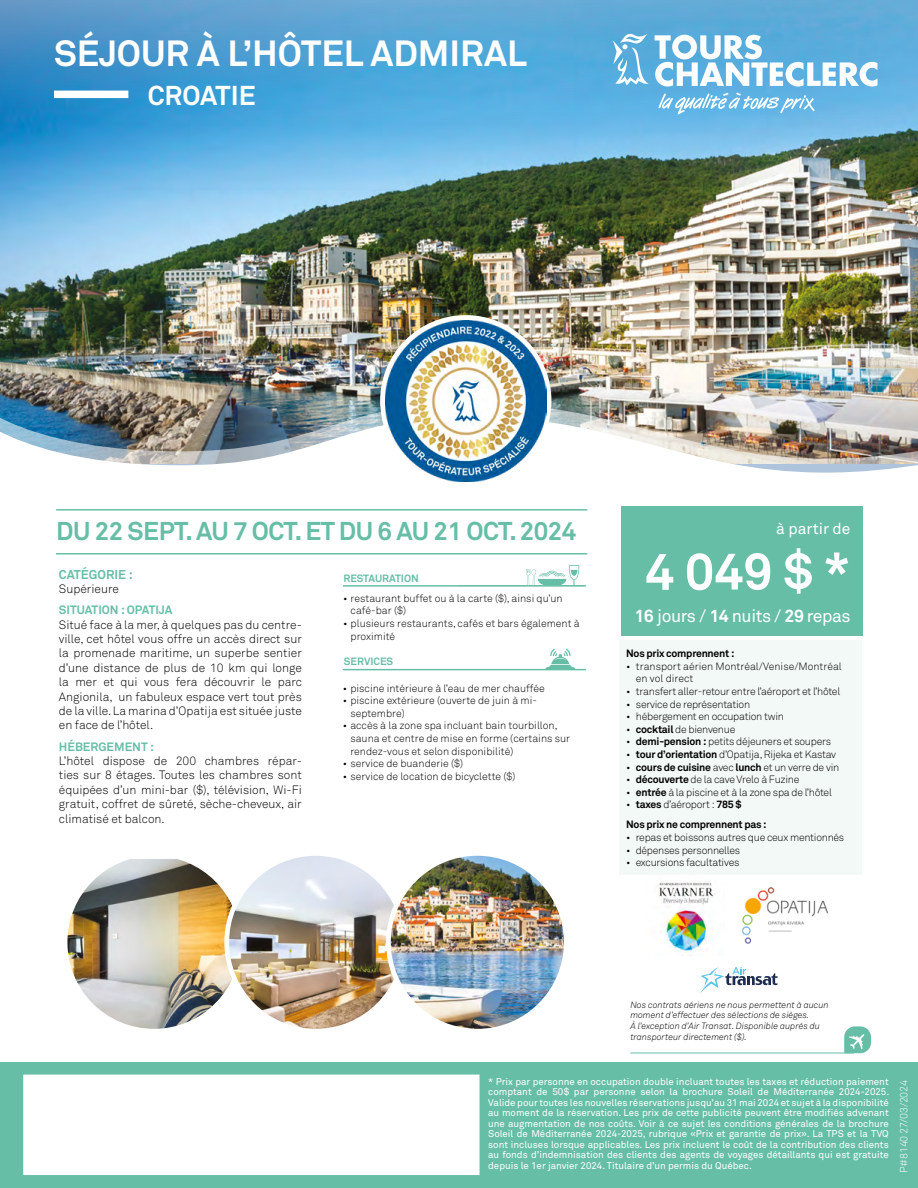
<style>
.page{position:relative;width:918px;height:1188px;background:#fff}
.page>*{position:absolute;margin:0;border:0;box-sizing:border-box;transform-origin:0 0}
.t1{font:700 51.3px "Akkurat Office";color:#fff}
.t2{font:700 36px "Akkurat Office";color:#fff}
.t3{font:700 27px "Akkurat Office";color:#fff}
.t4{font:700 25.5px "Akkurat Office";letter-spacing:-.02em;color:#66bea7}
.t5{font:17.55px "Akkurat Office";letter-spacing:-.025em;color:#fff}
.t6{font:15.6px "Akkurat Office";color:#fff}
.t7{font:700 12.6px "Akkurat Office";color:#66bea7}
.t8{font:12px/14.4px "Akkurat Light Office";color:#000;text-align:justify}
.t9{font:700 12px "Akkurat Office";color:#66bea7}
.t10{font:10.5px/12.6px "Akkurat Light Office";letter-spacing:-.01em;color:#000}
.t11{font:700 10.5px "Akkurat Office";letter-spacing:-.025em;color:#000}
.t12{font:10.5px "Akkurat Light Office";letter-spacing:-.03em;color:#000}
.t13{font:700 10.5px "Akkurat Office";color:#66bea7}
.t14{font:10.5px "Akkurat Light Office";letter-spacing:-.025em;color:#fff}
.t15{font:9.75px/10.5px "Akkurat Office";color:#fff;text-align:justify}
.t16{font:italic 9px/10.8px "Akkurat Light Office";color:#000}
.s1{font-weight:700}
.s2{font-family:"Akkurat Office";font-weight:700}
</style>
<div class="page">
<div style="left:0;top:1063px;width:918px;height:125px;background:#66bea7"></div>
<img style="left:0;top:0;width:918px;height:402px">
<img style="left:0;top:402px;width:918px;height:14px">
<svg style="left:0;top:416px;width:918px;height:255px"></svg>
<svg style="left:613px;top:34px;width:36px;height:51px"></svg>
<svg style="left:658px;top:93px;width:157px;height:21px;background:#87c6eb"></svg>
<svg style="left:655px;top:35px;width:223px;height:52px"></svg>
<div style="left:621px;top:506px;width:241px;height:129px;background:#66bea7"></div>
<img style="left:741px;top:887px;width:88px;height:57px">
<img style="left:657px;top:880px;width:57px;height:76px">
<hr style="left:56px;top:509px;width:531px;height:2px;background:#66bea7">
<hr style="left:56px;top:553px;width:531px;height:2px;background:#66bea7">
<div style="left:54px;top:91px;width:74px;height:7px;background:#fff"></div>
<svg style="left:458px;top:565px;width:127px;height:20px"></svg>
<hr style="left:343px;top:585px;width:243px;height:2px;background:#66bea7">
<svg style="left:544px;top:649px;width:32px;height:20px"></svg>
<hr style="left:343px;top:669px;width:243px;height:1px;background:#66bea7">
<div style="left:619px;top:640px;width:243px;height:235px;background:#f3f9f7"></div>
<svg style="left:844px;top:1026px;width:27px;height:27px"></svg>
<hr style="left:630px;top:1053px;width:224px;height:1px;background:#66bea7">
<svg style="left:700px;top:967px;width:78px;height:26px"></svg>
<img style="left:69px;top:859px;width:163px;height:169px">
<div style="left:63px;top:851px;width:182px;height:183px;border:5px solid #fff;border-radius:50%"></div>
<img style="left:227px;top:853px;width:178px;height:178px;border-radius:89px">
<div style="left:224px;top:851px;width:183px;height:183px;border:5px solid #fff;border-radius:50%"></div>
<img style="left:388px;top:853px;width:178px;height:178px;border-radius:89px">
<div style="left:386px;top:851px;width:183px;height:183px;border:5px solid #fff;border-radius:50%"></div>
<div style="left:380px;top:315px;width:171px;height:171px;background:#fff;border-radius:50%"></div>
<img style="left:386px;top:321px;width:161px;height:161px">
<div style="left:23px;top:1075px;width:457px;height:100px;background:#fff"></div>
<h2 class="t2" style="left:54px;top:31px;width:474px">SÉJOUR À L’HÔTEL ADMIRAL</h2>
<h3 class="t3" style="left:148px;top:79px;width:109px">CROATIE</h3>
<h3 class="t4" style="left:56px;top:516px;width:522px">DU 22 SEPT. AU 7 OCT. ET DU 6 AU 21 OCT. 2024</h3>
<h3 class="t6" style="left:776px;top:520px;width:76px">à partir de</h3>
<p class="t7" style="left:59px;top:566px;width:75px">CATÉGORIE :</p>
<p class="t8" style="left:59px;top:582px;width:62px">Supérieure</p>
<p class="t9" style="left:59px;top:603px;width:115px">SITUATION : OPATIJA</p>
<p class="t8" style="left:59px;top:617px;width:245px">Situé face à la mer, à quelques pas du centre&shy;ville, cet hôtel vous offre un accès direct sur la promenade maritime, un superbe sentier d’une distance de plus de 10 km qui longe la mer et qui vous fera découvrir le parc Angionila, un fabuleux espace vert tout près de la ville. La marina d’Opatija est située juste en face de l’hôtel.</p>
<p class="t9" style="left:59px;top:739px;width:97px">HÉBERGEMENT :</p>
<p class="t8" style="left:59px;top:754px;width:245px">L’hôtel dispose de 200 chambres répar&shy;ties sur 8 étages. Toutes les chambres sont équipées d’un mini-bar ($), télévision, Wi-Fi gratuit, coffret de sûreté, sèche-cheveux, air climatisé et balcon.</p>
<p class="t13" style="left:343px;top:571px;width:77px">RESTAURATION</p>
<p class="t10" style="left:351px;top:592px;width:214px;text-indent:-7px">• restaurant buffet ou à la carte ($), ainsi qu’un café-bar ($)</p>
<p class="t10" style="left:351px;top:617px;width:231px;text-indent:-7px">• plusieurs restaurants, cafés et bars également à proximité</p>
<p class="t13" style="left:344px;top:655px;width:51px">SERVICES</p>
<p class="t10" style="left:343px;top:682px;width:203px">• piscine intérieure à l’eau de mer chauffée</p>
<p class="t10" style="left:350px;top:694px;width:188px;text-indent:-7px">• piscine extérieure (ouverte de juin à mi&shy;septembre)</p>
<p class="t10" style="left:350px;top:720px;width:221px;text-indent:-7px">• accès à la zone spa incluant bain tourbillon, sauna et centre de mise en forme (certains sur rendez-vous et selon disponibilité)</p>
<p class="t10" style="left:343px;top:757px;width:122px">• service de buanderie ($)</p>
<p class="t10" style="left:343px;top:770px;width:174px">• service de location de bicyclette ($)</p>
<h1 class="t1" style="left:645px;top:540px;width:207px">4 049 $ *</h1>
<h3 class="t5" style="left:634px;top:606px;width:218px"><span class="s1">16</span> jours / <span class="s1">14</span> nuits / <span class="s1">29</span> repas</h3>
<p class="t11" style="left:626px;top:647px;width:110px">Nos prix comprennent :</p>
<p class="t10" style="left:636px;top:660px;width:207px;text-indent:-10px">• transport aérien Montréal/Venise/Montréal en vol direct</p>
<p class="t10" style="left:626px;top:685px;width:216px">• transfert aller-retour entre l’aéroport et l’hôtel</p>
<p class="t10" style="left:626px;top:698px;width:126px">• service de représentation</p>
<p class="t10" style="left:626px;top:710px;width:159px">• hébergement en occupation twin</p>
<p class="t10" style="left:626px;top:723px;width:111px">• <span class="s2">cocktail</span> de bienvenue</p>
<p class="t10" style="left:626px;top:736px;width:206px">• <span class="s2">demi-pension :</span> petits déjeuners et soupers</p>
<p class="t10" style="left:626px;top:748px;width:211px">• <span class="s2">tour d’orientation</span> d’Opatija, Rijeka et Kastav</p>
<p class="t12" style="left:626px;top:761px;width:215px">• <span class="s2">cours de cuisine</span> avec <span class="s2">lunch</span> et un verre de vin</p>
<p class="t10" style="left:626px;top:773px;width:175px">• <span class="s2">découverte</span> de la cave Vrelo à Fuzine</p>
<p class="t10" style="left:626px;top:786px;width:207px">• <span class="s2">entrée</span> à la piscine et à la zone spa de l’hôtel</p>
<p class="t10" style="left:626px;top:799px;width:117px">• <span class="s2">taxes</span> d’aéroport : <span class="s2">785 $</span></p>
<p class="t11" style="left:626px;top:818px;width:142px">Nos prix ne comprennent pas :</p>
<p class="t10" style="left:626px;top:831px;width:220px">• repas et boissons autres que ceux mentionnés</p>
<p class="t10" style="left:626px;top:844px;width:116px">• dépenses personnelles</p>
<p class="t10" style="left:626px;top:857px;width:115px">• excursions facultatives</p>
<p class="t16" style="left:630px;top:999px;width:200px">Nos contrats aériens ne nous permettent à aucun moment d’effectuer des sélections de sièges.<br>À l’exception d’Air Transat. Disponible auprès du transporteur directement ($).</p>
<p class="t15" style="left:488px;top:1076px;width:403px">* Prix par personne en occupation double incluant toutes les taxes et réduction paiement comptant de 50$ par personne selon la brochure Soleil de Méditerranée 2024-2025.<br>Valide pour toutes les nouvelles réservations jusqu’au 31 mai 2024 et sujet à la disponibilité au moment de la réservation. Les prix de cette publicité peuvent être modifiés advenant une augmentation de nos coûts. Voir à ce sujet les conditions générales de la brochure Soleil de Méditerranée 2024-2025, rubrique «Prix et garantie de prix». La TPS et la TVQ sont incluses lorsque applicables. Les prix incluent le coût de la contribution des clients au fonds d’indemnisation des clients des agents de voyages détaillants qui est gratuite depuis le 1er janvier 2024. Titulaire d’un permis du Québec.</p>
<p class="t14" style="left:897px;top:1173px;width:94px;rotate:-90deg">P#8140 27/03/2024</p>
</div>
